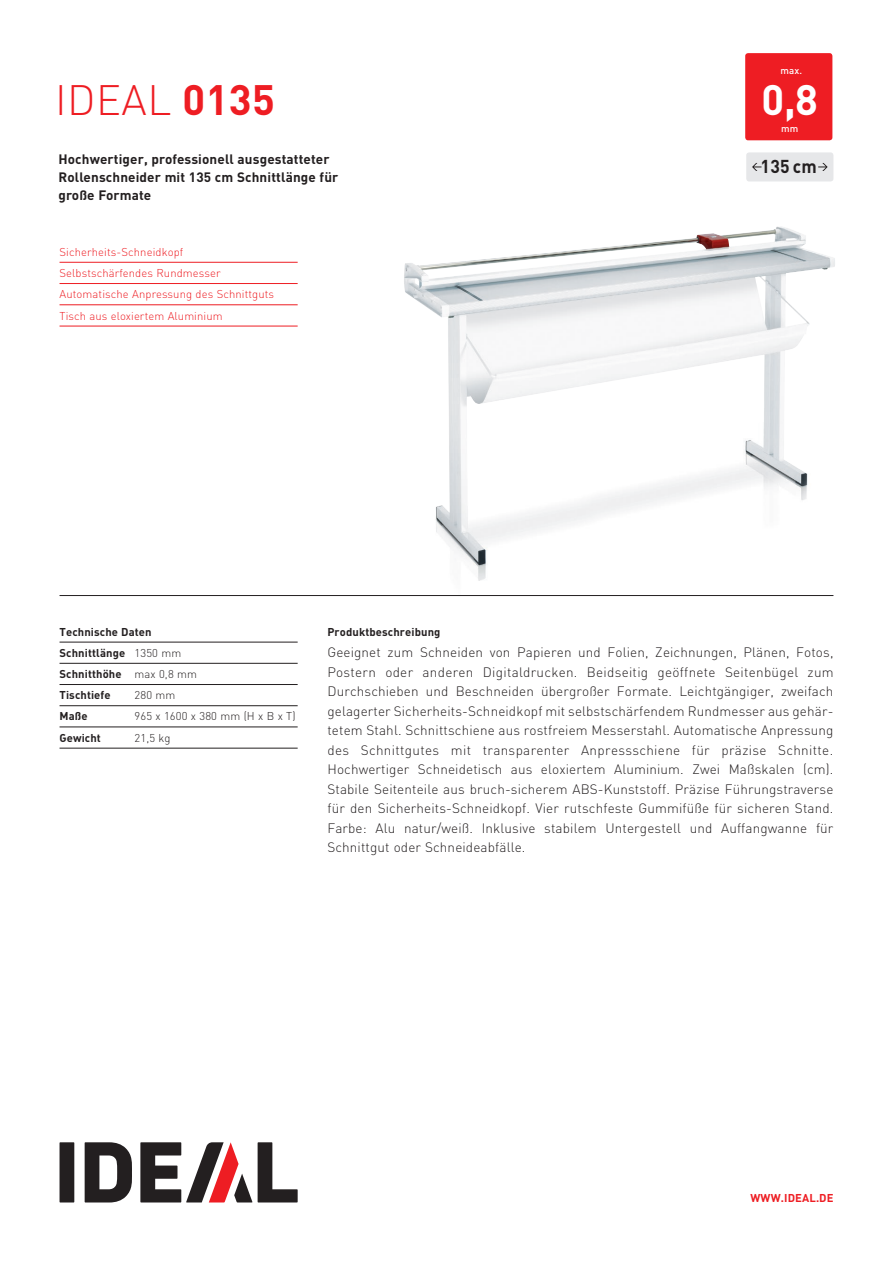
<style>
.page{position:relative;width:893px;height:1263px;background:#fff}
.page>*{position:absolute;margin:0;border:0;box-sizing:border-box;transform-origin:0 0}
.t1{font:300 42px "DIN";letter-spacing:.01em;color:#ee1d23}
.t2{font:700 42px "DIN";color:#fff}
.t3{font:700 18.45px "DIN";color:#231f20;scale:.95 1}
.t4{font:300 13.5px/19.5px "DIN";letter-spacing:.01em;color:#231f20;text-align:justify}
.t5{font:700 13.5px/18px "DIN";letter-spacing:.01em;color:#231f20}
.t6{font:300 11.25px/21.3px "DIN";letter-spacing:.01em;color:#ee1d23}
.t7{font:700 11.25px/21.1px "DIN";letter-spacing:.01em;color:#231f20}
.t8{font:300 11.25px "DIN";letter-spacing:.01em;color:#231f20}
.t9{font:700 11.25px "DIN";letter-spacing:.01em;color:#ee1d23}
.t10{font:500 9.75px "DIN";color:#fff}
.s1{font-weight:700}
.s2{font-weight:300}
</style>
<div class="page">
<div style="left:60px;top:1142px;width:14px;height:60px;background:#231f20"></div>
<svg style="left:258px;top:1142px;width:40px;height:60px"></svg>
<svg style="left:85px;top:1142px;width:47px;height:60px"></svg>
<svg style="left:140px;top:1142px;width:112px;height:60px"></svg>
<img style="left:404px;top:226px;width:431px;height:370px">
<hr style="left:60px;top:595px;width:773px;height:1px;background:#231f20">
<hr style="left:60px;top:642px;width:238px;height:1px;background:#231f20">
<hr style="left:60px;top:663px;width:238px;height:1px;background:#231f20">
<hr style="left:60px;top:684px;width:238px;height:1px;background:#231f20">
<hr style="left:60px;top:705px;width:238px;height:1px;background:#231f20">
<hr style="left:60px;top:727px;width:238px;height:1px;background:#231f20">
<hr style="left:60px;top:748px;width:238px;height:1px;background:#231f20">
<hr style="left:60px;top:262px;width:238px;height:1px;background:#ee1d23">
<hr style="left:60px;top:283px;width:238px;height:1px;background:#ee1d23">
<hr style="left:60px;top:305px;width:238px;height:1px;background:#ee1d23">
<hr style="left:60px;top:326px;width:238px;height:1px;background:#ee1d23">
<div style="left:745px;top:53px;width:87px;height:87px;background:#ee1d23;border-radius:3px"></div>
<div style="left:746px;top:152px;width:87px;height:29px;background:#e6e7e9;border-radius:3px"></div>
<svg style="left:752px;top:163px;width:9px;height:8px"></svg>
<svg style="left:818px;top:163px;width:10px;height:8px"></svg>
<h1 class="t1" style="left:55px;top:74px;width:221px">IDEAL <span class="s1">0135</span></h1>
<p class="t5" style="left:58px;top:150px;width:281px">Hochwertiger, professionell ausgestatteter<br>Rollenschneider mit 135 cm Schnittlänge für große Formate</p>
<p class="t6" style="left:60px;top:241px;width:216px">Sicherheits-Schneidkopf Selbstschärfendes Rundmesser Automatische Anpressung des Schnittguts Tisch aus eloxiertem Aluminium</p>
<p class="t10" style="left:780px;top:65px;width:23px">max.</p>
<h1 class="t2" style="left:762px;top:72px;width:58px">0,8</h1>
<h2 class="t3" style="left:761px;top:154px;width:61px">135 cm</h2>
<p class="t10" style="left:781px;top:122px;width:19px">mm</p>
<p class="t7" style="left:60px;top:620px;width:139px">Technische Daten<br>Schnittlänge <span class="s2">1350 mm<br></span>Schnitthöhe <span class="s2">max 0,8 mm<br></span>Tischtiefe</p>
<p class="t8" style="left:135px;top:688px;width:42px">280 mm</p>
<p class="t7" style="left:60px;top:705px;width:30px">Maße</p>
<p class="t8" style="left:135px;top:709px;width:163px">965 x 1600 x 380 mm (H x B x T)</p>
<p class="t7" style="left:60px;top:726px;width:43px">Gewicht</p>
<p class="t8" style="left:135px;top:731px;width:38px">21,5 kg</p>
<p class="t7" style="left:327px;top:620px;width:115px">Produktbeschreibung</p>
<p class="t4" style="left:327px;top:642px;width:508px">Geeignet zum Schneiden von Papieren und Folien, Zeichnungen, Plänen, Fotos, Postern oder anderen Digitaldrucken. Beidseitig geöffnete Seitenbügel zum Durchschieben und Beschneiden übergroßer Formate. Leichtgängiger, zweifach gelagerter Sicherheits-Schneidkopf mit selbstschärfendem Rundmesser aus gehär&shy;tetem Stahl. Schnittschiene aus rostfreiem Messerstahl. Automatische Anpressung des Schnittgutes mit transparenter Anpressschiene für präzise Schnitte.<br>Hochwertiger Schneidetisch aus eloxiertem Aluminium. Zwei Maßskalen (cm).<br>Stabile Seitenteile aus bruch-sicherem ABS-Kunststoff. Präzise Führungstraverse für den Sicherheits-Schneidkopf. Vier rutschfeste Gummifüße für sicheren Stand.<br>Farbe: Alu natur/weiß. Inklusive stabilem Untergestell und Auffangwanne für Schnittgut oder Schneideabfälle.</p>
<p class="t9" style="left:750px;top:1191px;width:85px">WWW.IDEAL.DE</p>
</div>
